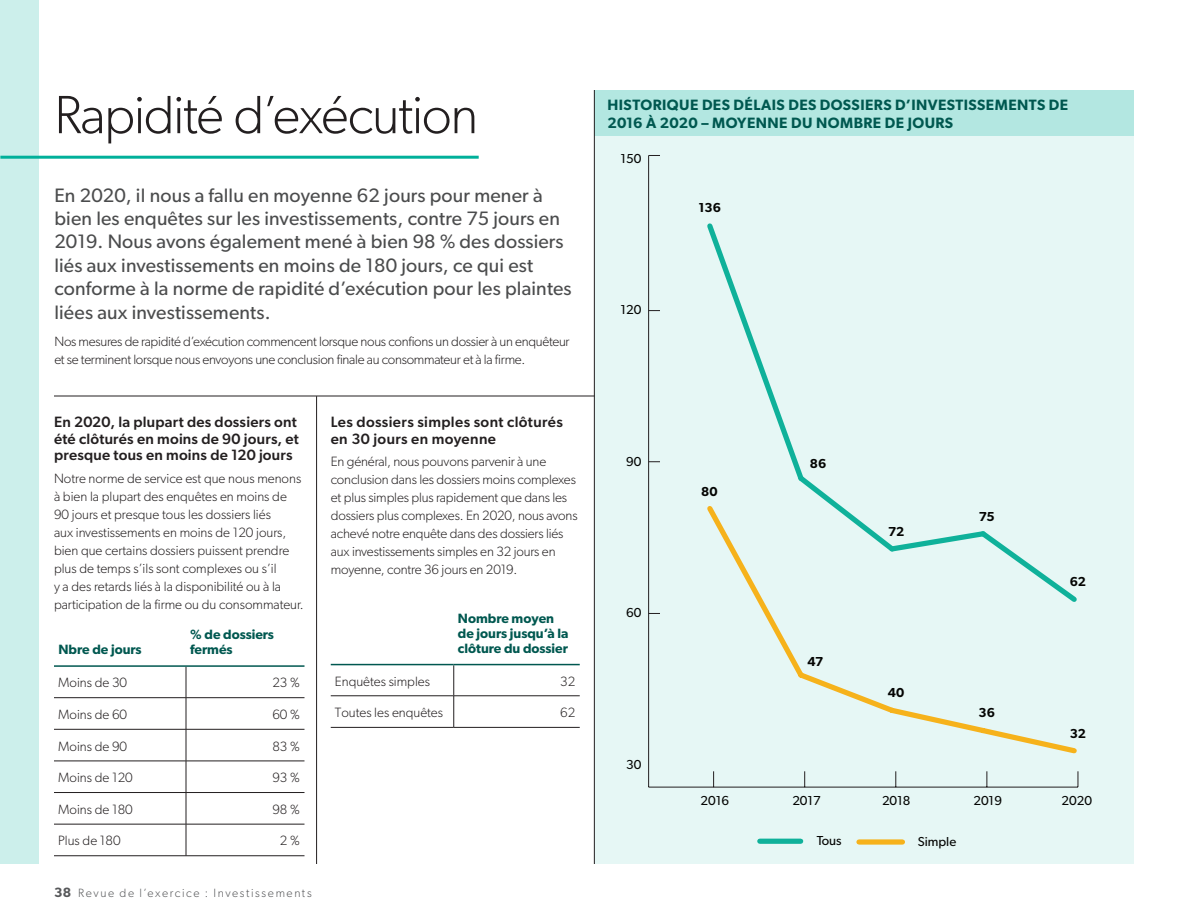
<style>
.page{position:relative;width:1188px;height:918px;background:#fff}
.page>*{position:absolute;margin:0;border:0;box-sizing:border-box;transform-origin:0 0}
.H1-Page{font:300 54px "Gibson";letter-spacing:-.025em;color:#231f20}
.First_Para{font:19.5px/23.4px "Gibson";letter-spacing:.01em;color:#4b4c4d}
.Body_head_-_h1{font:500 15px/16.5px "Gibson";letter-spacing:.015em;color:#231f20}
.Figure_Title___Subhe{font:600 15px/18px "Gibson";letter-spacing:.03em;color:#005850}
.body_copy{font:300 13.5px/18px "Gibson";letter-spacing:-.01em;color:#231f20}
.body_copy-2{font:600 13.5px/15px "Gibson";color:#005850}
.t1{font:13.05px "Gibson";color:#040503}
.t2{font:600 13.05px "Gibson";color:#040503}
.t3{font:300 12px "Gibson";letter-spacing:.13em;color:#57585a}
.s1{font-weight:600;font-size:13.5px}
</style>
<div class="page">
<div style="left:0;top:1px;width:39px;height:863px;background:#ccefeb"></div>
<div style="left:594px;top:90px;width:540px;height:774px;background:#e6f7f5"></div>
<div style="left:594px;top:90px;width:540px;height:46px;background:#b3e7e1"></div>
<hr style="left:648px;top:155px;width:1px;height:632px;background:#231f20">
<hr style="left:649px;top:787px;width:429px;height:1px;background:#231f20">
<svg style="left:713px;top:771px;width:1px;height:16px"></svg>
<svg style="left:804px;top:771px;width:1px;height:16px"></svg>
<svg style="left:896px;top:771px;width:1px;height:16px"></svg>
<svg style="left:987px;top:771px;width:1px;height:16px"></svg>
<svg style="left:1078px;top:771px;width:1px;height:16px"></svg>
<svg style="left:760px;top:607px;width:317px;height:147px"></svg>
<svg style="left:707px;top:223px;width:370px;height:384px"></svg>
<div style="left:859px;top:839px;width:43px;height:6px;background:#f6b21b"></div>
<div style="left:760px;top:839px;width:41px;height:5px;background:#0fb19a"></div>
<hr style="left:54px;top:396px;width:541px;height:1px;background:#231f20">
<hr style="left:594px;top:90px;width:1px;height:774px;background:#231f20">
<hr style="left:316px;top:396px;width:1px;height:468px;background:#231f20">
<hr style="left:0;top:156px;width:479px;height:3px;background:#00b09a">
<hr style="left:186px;top:667px;width:1px;height:31px;background:#231f20">
<hr style="left:54px;top:697px;width:132px;height:1px;background:#231f20">
<hr style="left:186px;top:697px;width:118px;height:1px;background:#231f20">
<hr style="left:186px;top:698px;width:1px;height:31px;background:#231f20">
<hr style="left:54px;top:729px;width:132px;height:1px;background:#231f20">
<hr style="left:186px;top:729px;width:118px;height:1px;background:#231f20">
<hr style="left:186px;top:729px;width:1px;height:32px;background:#231f20">
<hr style="left:54px;top:761px;width:132px;height:1px;background:#231f20">
<hr style="left:186px;top:761px;width:118px;height:1px;background:#231f20">
<hr style="left:186px;top:761px;width:1px;height:31px;background:#231f20">
<hr style="left:54px;top:792px;width:132px;height:1px;background:#231f20">
<hr style="left:186px;top:792px;width:118px;height:1px;background:#231f20">
<hr style="left:186px;top:793px;width:1px;height:31px;background:#231f20">
<hr style="left:54px;top:824px;width:132px;height:1px;background:#231f20">
<hr style="left:186px;top:824px;width:118px;height:1px;background:#231f20">
<hr style="left:186px;top:824px;width:1px;height:32px;background:#231f20">
<hr style="left:54px;top:855px;width:132px;height:1px;background:#231f20">
<hr style="left:186px;top:855px;width:118px;height:1px;background:#231f20">
<hr style="left:54px;top:665px;width:132px;height:2px;background:#005850">
<hr style="left:186px;top:665px;width:118px;height:2px;background:#005850">
<hr style="left:453px;top:665px;width:1px;height:31px;background:#231f20">
<hr style="left:331px;top:696px;width:123px;height:1px;background:#231f20">
<hr style="left:454px;top:696px;width:126px;height:1px;background:#231f20">
<hr style="left:453px;top:696px;width:1px;height:31px;background:#231f20">
<hr style="left:331px;top:727px;width:123px;height:1px;background:#231f20">
<hr style="left:454px;top:727px;width:126px;height:1px;background:#231f20">
<hr style="left:331px;top:664px;width:123px;height:1px;background:#005850">
<hr style="left:454px;top:664px;width:126px;height:1px;background:#005850">
<p class="H1-Page" style="left:54px;top:82px;width:425px">Rapidité d’exécution</p>
<p class="First_Para" style="left:54px;top:183px;width:519px">En 2020, il nous a fallu en moyenne 62 jours pour mener à bien les enquêtes sur les investissements, contre 75 jours en 2019. Nous avons également mené à bien 98 % des dossiers liés aux investissements en moins de 180 jours, ce qui est conforme à la norme de rapidité d’exécution pour les plaintes liées aux investissements.</p>
<p class="body_copy" style="left:54px;top:332px;width:517px">Nos mesures de rapidité d’exécution commencent lorsque nous confions un dossier à un enquêteur et se terminent lorsque nous envoyons une conclusion finale au consommateur et à la firme.</p>
<p class="Body_head_-_h1" style="left:54px;top:413px;width:247px">En 2020, la plupart des dossiers ont été clôturés en moins de 90 jours, et presque tous en moins de 120 jours</p>
<p class="body_copy" style="left:54px;top:469px;width:251px">Notre norme de service est que nous menons à bien la plupart des enquêtes en moins de 90 jours et presque tous les dossiers liés<br>aux investissements en moins de 120 jours, bien que certains dossiers puissent prendre plus de temps s’ils sont complexes ou s’il<br>y a des retards liés à la disponibilité ou à la participation de la firme ou du consommateur.</p>
<p class="body_copy-2" style="left:58px;top:642px;width:85px">Nbre de jours</p>
<p class="body_copy-2" style="left:190px;top:627px;width:85px">% de dossiers fermés</p>
<p class="body_copy" style="left:58px;top:673px;width:71px">Moins de 30</p>
<p class="body_copy" style="left:272px;top:673px;width:29px">23 %</p>
<p class="body_copy" style="left:58px;top:705px;width:71px">Moins de 60</p>
<p class="body_copy" style="left:272px;top:705px;width:29px">60 %</p>
<p class="body_copy" style="left:58px;top:737px;width:71px">Moins de 90</p>
<p class="body_copy" style="left:272px;top:737px;width:29px">83 %</p>
<p class="body_copy" style="left:58px;top:768px;width:76px">Moins de 120</p>
<p class="body_copy" style="left:273px;top:768px;width:29px">93 %</p>
<p class="body_copy" style="left:58px;top:800px;width:76px">Moins de 180</p>
<p class="body_copy" style="left:272px;top:800px;width:29px">98 %</p>
<p class="body_copy" style="left:58px;top:832px;width:64px">Plus de 180</p>
<p class="body_copy" style="left:280px;top:832px;width:22px">2 %</p>
<p class="t3" style="left:54px;top:886px;width:259px"><span class="s1">38</span> Revue de l’exercice : Investissements</p>
<p class="Body_head_-_h1" style="left:331px;top:413px;width:234px">Les dossiers simples sont clôturés en 30 jours en moyenne</p>
<p class="body_copy" style="left:331px;top:452px;width:248px">En général, nous pouvons parvenir à une conclusion dans les dossiers moins complexes et plus simples plus rapidement que dans les dossiers plus complexes. En 2020, nous avons achevé notre enquête dans des dossiers liés aux investissements simples en 32 jours en moyenne, contre 36 jours en 2019.</p>
<p class="body_copy-2" style="left:458px;top:610px;width:112px">Nombre moyen de jours jusqu’à la clôture du dossier</p>
<p class="body_copy" style="left:335px;top:672px;width:97px">Enquêtes simples</p>
<p class="body_copy" style="left:560px;top:672px;width:17px">32</p>
<p class="body_copy" style="left:335px;top:703px;width:110px">Toutes les enquêtes</p>
<p class="body_copy" style="left:560px;top:703px;width:17px">62</p>
<p class="Figure_Title___Subhe" style="left:608px;top:96px;width:462px">HISTORIQUE DES DÉLAIS DES DOSSIERS D’INVESTISSEMENTS DE<br>2016 À 2020 – MOYENNE DU NOMBRE DE JOURS</p>
<p class="t1" style="left:621px;top:151px;width:22px">150</p>
<p class="t1" style="left:621px;top:302px;width:22px">120</p>
<p class="t1" style="left:626px;top:453px;width:17px">90</p>
<p class="t1" style="left:626px;top:605px;width:17px">60</p>
<p class="t1" style="left:626px;top:756px;width:17px">30</p>
<p class="t2" style="left:698px;top:200px;width:24px">136</p>
<p class="t2" style="left:701px;top:483px;width:18px">80</p>
<p class="t2" style="left:810px;top:456px;width:18px">86</p>
<p class="t2" style="left:808px;top:653px;width:17px">47</p>
<p class="t2" style="left:888px;top:524px;width:18px">72</p>
<p class="t2" style="left:888px;top:685px;width:18px">40</p>
<p class="t2" style="left:979px;top:508px;width:17px">75</p>
<p class="t2" style="left:979px;top:705px;width:18px">36</p>
<p class="t2" style="left:1070px;top:574px;width:18px">62</p>
<p class="t2" style="left:1070px;top:725px;width:18px">32</p>
<p class="t1" style="left:700px;top:793px;width:30px">2016</p>
<p class="t1" style="left:792px;top:793px;width:30px">2017</p>
<p class="t1" style="left:882px;top:793px;width:30px">2018</p>
<p class="t1" style="left:973px;top:793px;width:30px">2019</p>
<p class="t1" style="left:1062px;top:793px;width:32px">2020</p>
<p class="t1" style="left:817px;top:833px;width:26px">Tous</p>
<p class="t1" style="left:918px;top:834px;width:40px">Simple</p>
</div>
